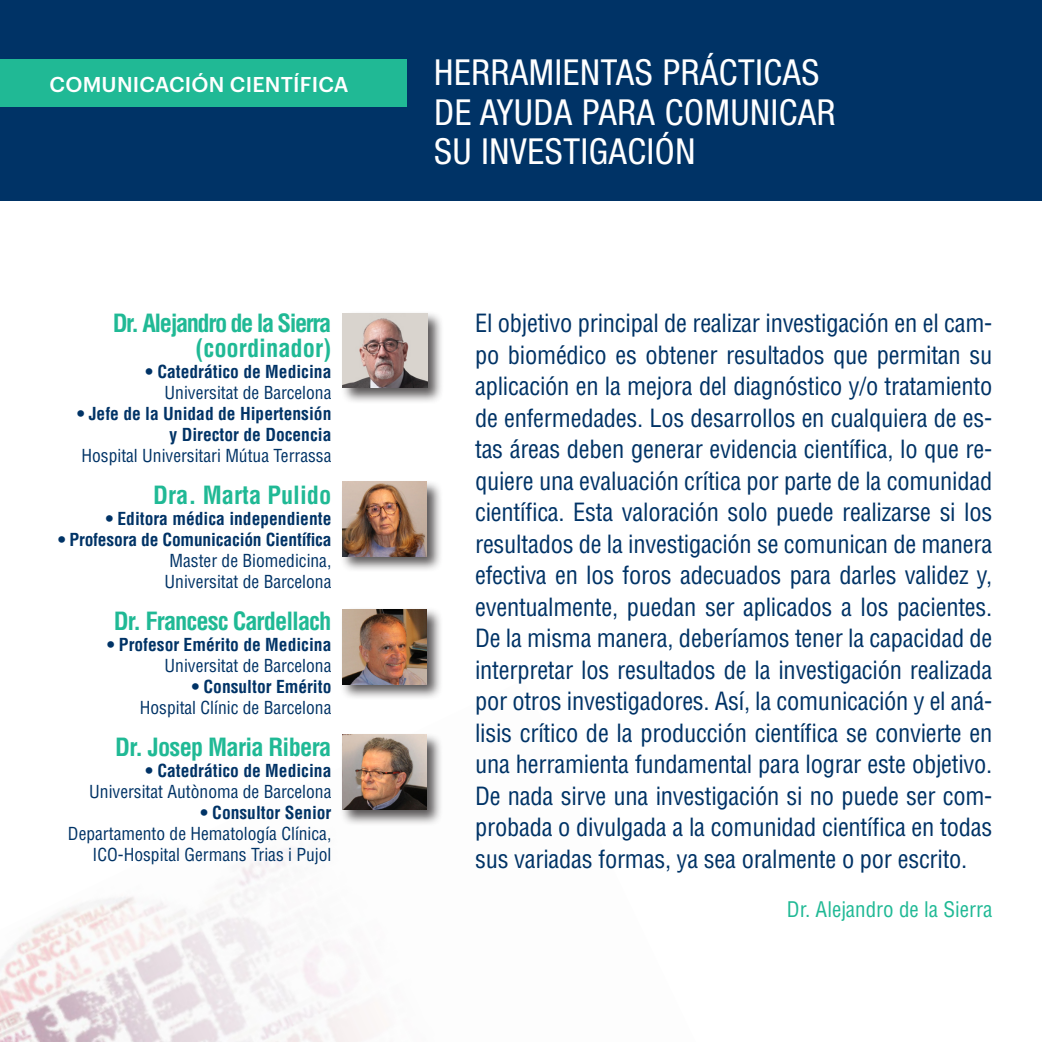
<style>
.page{position:relative;width:1042px;height:1042px;background:#fff}
.page>*{position:absolute;margin:0;border:0;box-sizing:border-box;transform-origin:0 0}
.t1{font:condensed 35.88px/39.4px "Helvetica Neue LT Std";letter-spacing:.02em;color:#fff}
.t2{font:condensed 24.5px/31.5px "Helvetica LT Std";letter-spacing:-.01em;color:#036;text-align:justify}
.t3{font:700 condensed 24.5px "Helvetica LT Std";letter-spacing:-.03em;color:#20b995}
.t4{font:700 condensed 24.5px/24.5px "Helvetica LT Std";letter-spacing:-.06em;color:#20b995;text-align:right}
.t5{font:700 condensed 24.5px "Helvetica LT Std";color:#20b995}
.t6{font:condensed 21px "Helvetica LT Std";color:#20b995}
.t7{font:500 21px "Graphik";letter-spacing:.01em;color:#fff}
.t8{font:700 condensed 17.5px/21px "Helvetica LT Std";color:#036;text-align:right}
.t9{font:condensed 17.5px/21px "Helvetica LT Std";color:#036;text-align:right}
.s1{font-weight:400}
.s2{font-weight:700}
</style>
<div class="page">
<img style="left:0;top:848px;width:370px;height:194px">
<div style="left:0;top:0;width:1042px;height:201px;background:#036"></div>
<div style="left:0;top:60px;width:407px;height:47px;background:#20b995"></div>
<hr style="left:1041px;top:201px;width:1px;height:841px;background:#20b995">
<div style="left:340px;top:310px;width:103px;height:94px;background:#231f20;opacity:.75"></div>
<img style="left:343px;top:313px;width:84px;height:74px">
<div style="left:340px;top:479px;width:103px;height:94px;background:#231f20;opacity:.75"></div>
<img style="left:342px;top:482px;width:85px;height:74px">
<div style="left:340px;top:607px;width:103px;height:94px;background:#231f20;opacity:.75"></div>
<img style="left:342px;top:610px;width:85px;height:74px">
<div style="left:340px;top:732px;width:103px;height:94px;background:#231f20;opacity:.75"></div>
<img style="left:342px;top:735px;width:85px;height:74px">
<p class="t7" style="left:50px;top:68px;width:300px">COMUNICACIÓN CIENTÍFICA</p>
<p class="t4" style="left:113px;top:311px;width:220px">Dr. Alejandro de la Sierra (coordinador)</p>
<p class="t8" style="left:146px;top:360px;width:187px">• Catedrático de Medicina</p>
<p class="t9" style="left:165px;top:381px;width:168px">Universitat de Barcelona</p>
<p class="t8" style="left:77px;top:402px;width:256px">• Jefe de la Unidad de Hipertensión y Director de Docencia<br><span class="s1">Hospital Universitari Mútua Terrassa</span></p>
<p class="t5" style="left:153px;top:479px;width:180px">Dra. Marta Pulido</p>
<p class="t8" style="left:106px;top:507px;width:227px">• Editora médica independiente</p>
<p class="t8" style="left:58px;top:528px;width:275px">• Profesora de Comunicación Científica</p>
<p class="t9" style="left:165px;top:549px;width:168px;text-align:left">Master de Biomedicina,<br>Universitat de Barcelona</p>
<p class="t3" style="left:114px;top:605px;width:219px">Dr. Francesc Cardellach</p>
<p class="t8" style="left:107px;top:633px;width:226px">• Profesor Emérito de Medicina<br><span class="s1">Universitat de Barcelona</span></p>
<p class="t9" style="left:140px;top:675px;width:193px"><span class="s2">• Consultor Emérito<br></span>Hospital Clínic de Barcelona</p>
<p class="t3" style="left:115px;top:731px;width:218px">Dr. Josep Maria Ribera</p>
<p class="t8" style="left:146px;top:759px;width:187px">• Catedrático de Medicina</p>
<p class="t9" style="left:89px;top:780px;width:244px">Universitat Autònoma de Barcelona</p>
<p class="t9" style="left:68px;top:801px;width:265px"><span class="s2">• Consultor Senior<br></span>Departamento de Hematología Clínica,<br>ICO-Hospital Germans Trias i Pujol</p>
<p class="t1" style="left:434px;top:53px;width:403px">HERRAMIENTAS PRÁCTICAS<br>DE AYUDA PARA COMUNICAR<br>SU INVESTIGACIÓN</p>
<p class="t2" style="left:475px;top:307px;width:519px">El objetivo principal de realizar investigación en el cam&shy;po biomédico es obtener resultados que permitan su aplicación en la mejora del diagnóstico y/o tratamiento de enfermedades. Los desarrollos en cualquiera de es&shy;tas áreas deben generar evidencia científica, lo que re&shy;quiere una evaluación crítica por parte de la comunidad científica. Esta valoración solo puede realizarse si los resultados de la investigación se comunican de manera efectiva en los foros adecuados para darles validez y, eventualmente, puedan ser aplicados a los pacientes.<br>De la misma manera, deberíamos tener la capacidad de interpretar los resultados de la investigación realizada por otros investigadores. Así, la comunicación y el aná&shy;lisis crítico de la producción científica se convierte en una herramienta fundamental para lograr este objetivo.<br>De nada sirve una investigación si no puede ser com&shy;probada o divulgada a la comunidad científica en todas sus variadas formas, ya sea oralmente o por escrito.</p>
<p class="t6" style="left:787px;top:896px;width:207px">Dr. Alejandro de la Sierra</p>
</div>
